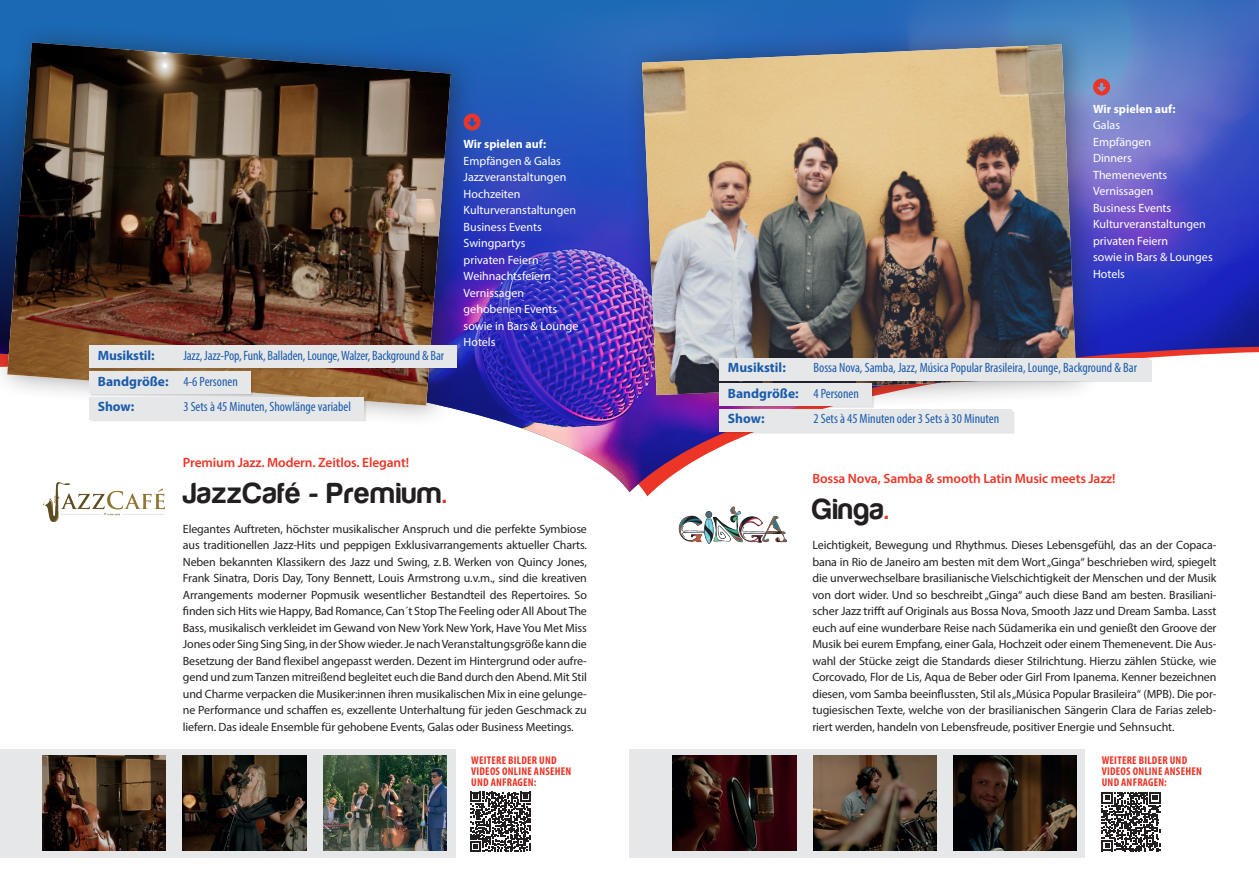
<style>
.page{position:relative;width:1259px;height:893px;background:#fff}
.page>*{position:absolute;margin:0;border:0;box-sizing:border-box;transform-origin:0 0}
.t1{font:30px "Harabara";letter-spacing:.04em;color:#231f20}
.t2{font:condensed 13.5px/25.5px "Myriad Pro";color:#1a5baa}
.t3{font:600 13.5px "Myriad Pro";letter-spacing:-.01em;color:#ec3527}
.t4{font:700 13.5px "Myriad Pro";letter-spacing:-.005em;color:#1a5baa}
.t5{font:12px/16.5px "Myriad Pro";letter-spacing:-.01em;color:#231f20;text-align:justify}
.t6{font:12px/16.5px "Myriad Pro";color:#fff}
.t7{font:700 12px "Myriad Pro";color:#fff}
.t8{font:700 condensed 11.25px/11.2px "Myriad Pro";letter-spacing:.02em;color:#ec3527}
.s1{font-weight:700;font-stretch:normal}
.s2{color:#ec3527}
</style>
<div class="page">
<div style="left:0;top:749px;width:455px;height:109px;background:#e6e7e9"></div>
<div style="left:629px;top:749px;width:456px;height:109px;background:#e6e7e9"></div>
<img style="left:0;top:0;width:1259px;height:492px">
<div style="left:0;top:20px;width:478px;height:408px;background:#231f20;opacity:.45"></div>
<img style="left:7px;top:43px;width:444px;height:362px">
<div style="left:623px;top:21px;width:480px;height:397px;background:#231f20;opacity:.45"></div>
<img style="left:642px;top:44px;width:434px;height:351px">
<img style="left:43px;top:755px;width:123px;height:95px">
<img style="left:673px;top:755px;width:123px;height:95px">
<img style="left:183px;top:755px;width:123px;height:95px">
<img style="left:813px;top:755px;width:123px;height:95px">
<img style="left:323px;top:755px;width:123px;height:95px">
<img style="left:953px;top:755px;width:124px;height:95px">
<div style="left:91px;top:348px;width:368px;height:73px;background:#231f20;opacity:.11"></div>
<div style="left:89px;top:346px;width:368px;height:22px;background:#e6e7e9"></div>
<div style="left:89px;top:371px;width:162px;height:22px;background:#e6e7e9"></div>
<div style="left:89px;top:397px;width:275px;height:22px;background:#e6e7e9"></div>
<div style="left:721px;top:360px;width:431px;height:73px;background:#231f20;opacity:.11"></div>
<div style="left:719px;top:358px;width:431px;height:22px;background:#e6e7e9"></div>
<div style="left:719px;top:384px;width:152px;height:22px;background:#e6e7e9"></div>
<div style="left:719px;top:409px;width:293px;height:22px;background:#e6e7e9"></div>
<img style="left:44px;top:482px;width:121px;height:39px">
<img style="left:678px;top:507px;width:109px;height:37px">
<svg style="left:470px;top:792px;width:60px;height:60px"></svg>
<svg style="left:463px;top:114px;width:17px;height:17px"></svg>
<svg style="left:1093px;top:78px;width:17px;height:18px"></svg>
<svg style="left:1101px;top:792px;width:59px;height:59px"></svg>
<p class="t4" style="left:98px;top:347px;width:58px">Musikstil:</p>
<p class="t2" style="left:98px;top:343px;width:348px;text-indent:85px">Jazz, Jazz-Pop, Funk, Balladen, Lounge, Walzer, Background &amp; Bar<br><span class="s1">Bandgröße:</span> 4-6 Personen<br><span class="s1">Show:</span></p>
<p class="t2" style="left:183px;top:394px;width:169px">3 Sets à 45 Minuten, Showlänge variabel</p>
<p class="t7" style="left:463px;top:136px;width:84px">Wir spielen auf:</p>
<p class="t6" style="left:463px;top:152px;width:116px">Empfängen &amp; Galas<br>Jazzveranstaltungen<br>Hochzeiten<br>Kulturveranstaltungen<br>Business Events<br>Swingpartys<br>privaten Feiern<br>Weihnachtsfeiern<br>Vernissagen gehobenen Events sowie in Bars &amp; Lounge<br>Hotels</p>
<p class="t3" style="left:183px;top:453px;width:228px">Premium Jazz. Modern. Zeitlos. Elegant!</p>
<h1 class="t1" style="left:183px;top:477px;width:265px">JazzCafé - Premium<span class="s2">.</span></h1>
<p class="t5" style="left:183px;top:520px;width:405px">Elegantes Auftreten, höchster musikalischer Anspruch und die perfekte Symbiose aus traditionellen Jazz-Hits und peppigen Exklusivarrangements aktueller Charts.<br>Neben bekannten Klassikern des Jazz und Swing, z.B. Werken von Quincy Jones, Frank Sinatra, Doris Day, Tony Bennett, Louis Armstrong u.v.m., sind die kreativen Arrangements moderner Popmusik wesentlicher Bestandteil des Repertoires. So finden sich Hits wie Happy, Bad Romance, Can´t Stop The Feeling oder All About The Bass, musikalisch verkleidet im Gewand von New York New York, Have You Met Miss Jones oder Sing Sing Sing, in der Show wieder. Je nach Veranstaltungsgröße kann die Besetzung der Band flexibel angepasst werden. Dezent im Hintergrund oder aufre&shy;gend und zum Tanzen mitreißend begleitet euch die Band durch den Abend. Mit Stil und Charme verpacken die Musiker:innen ihren musikalischen Mix in eine gelunge&shy;ne Performance und schaffen es, exzellente Unterhaltung für jeden Geschmack zu liefern. Das ideale Ensemble für gehobene Events, Galas oder Business Meetings.</p>
<p class="t7" style="left:1093px;top:101px;width:84px">Wir spielen auf:</p>
<p class="t6" style="left:1093px;top:117px;width:121px">Galas<br>Empfängen<br>Dinners<br>Themenevents<br>Vernissagen<br>Business Events<br>Kulturveranstaltungen privaten Feiern<br>sowie in Bars &amp; Lounges<br>Hotels</p>
<p class="t4" style="left:728px;top:359px;width:59px">Musikstil:</p>
<p class="t2" style="left:728px;top:355px;width:411px;text-indent:85px">Bossa Nova, Samba, Jazz, Música Popular Brasileira, Lounge, Background &amp; Bar<br><span class="s1">Bandgröße:</span> 4 Personen<br><span class="s1">Show:</span></p>
<p class="t2" style="left:813px;top:406px;width:187px">2 Sets à 45 Minuten oder 3 Sets à 30 Minuten</p>
<p class="t3" style="left:812px;top:470px;width:305px">Bossa Nova, Samba &amp; smooth Latin Music meets Jazz!</p>
<h1 class="t1" style="left:812px;top:493px;width:77px">Ginga<span class="s2">.</span></h1>
<p class="t5" style="left:812px;top:537px;width:405px">Leichtigkeit, Bewegung und Rhythmus. Dieses Lebensgefühl, das an der Copaca&shy;bana in Rio de Janeiro am besten mit dem Wort „Ginga“ beschrieben wird, spiegelt die unverwechselbare brasilianische Vielschichtigkeit der Menschen und der Musik von dort wider. Und so beschreibt „Ginga“ auch diese Band am besten. Brasiliani&shy;scher Jazz trifft auf Originals aus Bossa Nova, Smooth Jazz und Dream Samba. Lasst euch auf eine wunderbare Reise nach Südamerika ein und genießt den Groove der Musik bei eurem Empfang, einer Gala, Hochzeit oder einem Themenevent. Die Aus&shy;wahl der Stücke zeigt die Standards dieser Stilrichtung. Hierzu zählen Stücke, wie Corcovado, Flor de Lis, Aqua de Beber oder Girl From Ipanema. Kenner bezeichnen diesen, vom Samba beeinflussten, Stil als „Música Popular Brasileira“ (MPB). Die por&shy;tugiesischen Texte, welche von der brasilianischen Sängerin Clara de Farias zeleb&shy;riert werden, handeln von Lebensfreude, positiver Energie und Sehnsucht.</p>
<p class="t8" style="left:471px;top:754px;width:102px">WEITERE BILDER UND<br>VIDEOS ONLINE ANSEHEN<br>UND ANFRAGEN:</p>
<p class="t8" style="left:1101px;top:754px;width:102px">WEITERE BILDER UND<br>VIDEOS ONLINE ANSEHEN<br>UND ANFRAGEN:</p>
</div>
